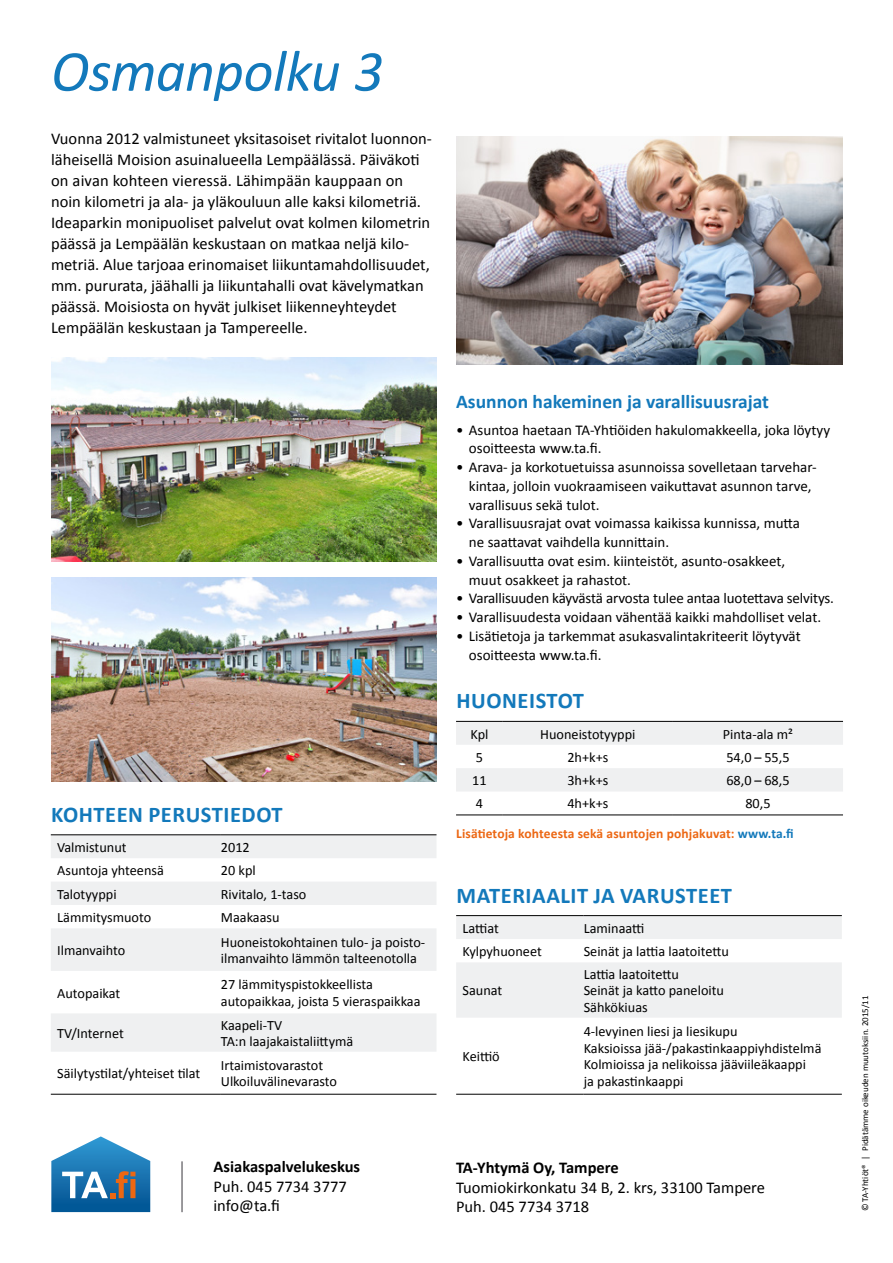
<style>
.page{position:relative;width:893px;height:1263px;background:#fff}
.page>*{position:absolute;margin:0;border:0;box-sizing:border-box;transform-origin:0 0}
.Otsikko1{font:italic 58.5px "Calibri";letter-spacing:-.015em;color:#1379bb}
.Otsikko_2{font:700 22.5px "Calibri";letter-spacing:.025em;color:#1379bb}
.Väliotsikko{font:700 19.5px "Calibri";color:#1379bb}
.leipis{font:16.5px/21px "Calibri";color:#000}
.yhteystiedot{font:16.5px "Calibri";color:#000}
.yhteystiedot-2{font:700 16.5px "Calibri";color:#000}
.leipis_bullets{font:15px/18.8px "Calibri";color:#000}
.taulukko_vasen_tasa{font:14.25px/16.5px "Calibri";color:#000}
.taulukko_keskitetty{font:14.25px "Calibri";color:#000}
.teksti_7pt{font:700 13.5px "Calibri";letter-spacing:.01em;color:#ec6713}
.teksti_6pt{font:9px "Calibri";color:#000}
.s1{color:#1379bb}
</style>
<div class="page">
<svg style="left:456px;top:1093px;width:386px;height:1px"></svg>
<svg style="left:456px;top:916px;width:386px;height:102px"></svg>
<hr style="left:456px;top:915px;width:128px;height:1px;background:#000">
<hr style="left:584px;top:915px;width:258px;height:1px;background:#000">
<hr style="left:456px;top:1094px;width:128px;height:1px;background:#000">
<hr style="left:584px;top:1094px;width:258px;height:1px;background:#000">
<svg style="left:456px;top:722px;width:387px;height:69px"></svg>
<hr style="left:456px;top:721px;width:47px;height:1px;background:#000">
<hr style="left:503px;top:721px;width:170px;height:1px;background:#000">
<hr style="left:673px;top:721px;width:170px;height:1px;background:#000">
<hr style="left:456px;top:814px;width:47px;height:1px;background:#000">
<hr style="left:503px;top:814px;width:170px;height:1px;background:#000">
<hr style="left:673px;top:814px;width:170px;height:1px;background:#000">
<svg style="left:51px;top:835px;width:385px;height:217px;fill:#eff0f1"></svg>
<hr style="left:51px;top:834px;width:170px;height:1px;background:#000">
<hr style="left:221px;top:834px;width:215px;height:1px;background:#000">
<hr style="left:51px;top:1094px;width:170px;height:1px;background:#000">
<hr style="left:221px;top:1094px;width:215px;height:1px;background:#000">
<svg style="left:51px;top:1136px;width:99px;height:76px"></svg>
<hr style="left:181px;top:1161px;width:2px;height:51px;background:#757378">
<img style="left:456px;top:136px;width:387px;height:229px">
<img style="left:51px;top:577px;width:385px;height:204px">
<img style="left:51px;top:357px;width:385px;height:204px">
<p class="Otsikko1" style="left:51px;top:31px;width:334px">Osmanpolku 3</p>
<p class="leipis" style="left:51px;top:128px;width:382px">Vuonna 2012 valmistuneet yksitasoiset rivitalot luonnon&shy;läheisellä Moision asuinalueella Lempäälässä. Päiväkoti on aivan kohteen vieressä. Lähimpään kauppaan on noin kilometri ja ala- ja yläkouluun alle kaksi kilometriä.<br>Ideaparkin monipuoliset palvelut ovat kolmen kilometrin päässä ja Lempäälän keskustaan on matkaa neljä kilo&shy;metriä. Alue tarjoaa erinomaiset liikuntamahdollisuudet, mm. pururata, jäähalli ja liikuntahalli ovat kävelymatkan päässä. Moisiosta on hyvät julkiset liikenneyhteydet Lempäälän keskustaan ja Tampereelle.</p>
<p class="Otsikko_2" style="left:51px;top:800px;width:233px">KOHTEEN PERUSTIEDOT</p>
<p class="taulukko_vasen_tasa" style="left:57px;top:839px;width:71px">Valmistunut</p>
<p class="taulukko_vasen_tasa" style="left:221px;top:839px;width:30px">2012</p>
<p class="taulukko_vasen_tasa" style="left:57px;top:862px;width:108px">Asuntoja yhteensä</p>
<p class="taulukko_vasen_tasa" style="left:221px;top:862px;width:36px">20 kpl</p>
<p class="taulukko_vasen_tasa" style="left:57px;top:886px;width:61px">Talotyyppi</p>
<p class="taulukko_vasen_tasa" style="left:221px;top:886px;width:87px">Rivitalo, 1-taso</p>
<p class="taulukko_vasen_tasa" style="left:57px;top:909px;width:96px">Lämmitysmuoto</p>
<p class="taulukko_vasen_tasa" style="left:221px;top:909px;width:60px">Maakaasu</p>
<p class="taulukko_vasen_tasa" style="left:57px;top:942px;width:70px">Ilmanvaihto</p>
<p class="taulukko_vasen_tasa" style="left:221px;top:934px;width:205px">Huoneistokohtainen tulo- ja poisto&shy;ilmanvaihto lämmön talteenotolla</p>
<p class="taulukko_vasen_tasa" style="left:57px;top:984px;width:65px">Autopaikat</p>
<p class="taulukko_vasen_tasa" style="left:221px;top:976px;width:201px">27 lämmityspistokkeellista autopaikkaa, joista 5 vieraspaikkaa</p>
<p class="taulukko_vasen_tasa" style="left:57px;top:1025px;width:68px">TV/Internet</p>
<p class="taulukko_vasen_tasa" style="left:221px;top:1017px;width:63px">Kaapeli-TV</p>
<p class="taulukko_vasen_tasa" style="left:221px;top:1033px;width:134px">TA:n laajakaistaliittymä</p>
<p class="taulukko_vasen_tasa" style="left:57px;top:1065px;width:145px">Säilytystilat/yhteiset tilat</p>
<p class="taulukko_vasen_tasa" style="left:221px;top:1057px;width:104px">Irtaimistovarastot</p>
<p class="taulukko_vasen_tasa" style="left:221px;top:1073px;width:118px">Ulkoiluvälinevarasto</p>
<p class="Väliotsikko" style="left:456px;top:389px;width:314px">Asunnon hakeminen ja varallisuusrajat</p>
<p class="leipis_bullets" style="left:469px;top:420px;width:363px;text-indent:-13px">• Asuntoa haetaan TA-Yhtiöiden hakulomakkeella, joka löytyy osoitteesta www.ta.fi.</p>
<p class="leipis_bullets" style="left:469px;top:458px;width:349px;text-indent:-13px">• Arava- ja korkotuetuissa asunnoissa sovelletaan tarvehar&shy;kintaa, jolloin vuokraamiseen vaikuttavat asunnon tarve, varallisuus sekä tulot.</p>
<p class="leipis_bullets" style="left:469px;top:514px;width:333px;text-indent:-13px">• Varallisuusrajat ovat voimassa kaikissa kunnissa, mutta ne saattavat vaihdella kunnittain.</p>
<p class="leipis_bullets" style="left:469px;top:552px;width:318px;text-indent:-13px">• Varallisuutta ovat esim. kiinteistöt, asunto-osakkeet, muut osakkeet ja rahastot.</p>
<p class="leipis_bullets" style="left:456px;top:589px;width:379px">• Varallisuuden käyvästä arvosta tulee antaa luotettava selvitys.</p>
<p class="leipis_bullets" style="left:456px;top:608px;width:366px">• Varallisuudesta voidaan vähentää kaikki mahdolliset velat.</p>
<p class="leipis_bullets" style="left:469px;top:627px;width:333px;text-indent:-13px">• Lisätietoja ja tarkemmat asukasvalintakriteerit löytyvät osoitteesta www.ta.fi.</p>
<p class="Otsikko_2" style="left:456px;top:687px;width:129px">HUONEISTOT</p>
<p class="taulukko_keskitetty" style="left:470px;top:725px;width:19px">Kpl</p>
<p class="taulukko_keskitetty" style="left:540px;top:725px;width:97px">Huoneistotyyppi</p>
<p class="taulukko_keskitetty" style="left:723px;top:725px;width:72px">Pinta-ala m²</p>
<p class="taulukko_keskitetty" style="left:476px;top:748px;width:9px">5</p>
<p class="taulukko_keskitetty" style="left:567px;top:748px;width:42px">2h+k+s</p>
<p class="taulukko_keskitetty" style="left:726px;top:748px;width:65px">54,0 – 55,5</p>
<p class="taulukko_keskitetty" style="left:472px;top:771px;width:16px">11</p>
<p class="taulukko_keskitetty" style="left:567px;top:771px;width:42px">3h+k+s</p>
<p class="taulukko_keskitetty" style="left:726px;top:771px;width:65px">68,0 – 68,5</p>
<p class="taulukko_keskitetty" style="left:476px;top:795px;width:9px">4</p>
<p class="taulukko_keskitetty" style="left:567px;top:795px;width:42px">4h+k+s</p>
<p class="taulukko_keskitetty" style="left:745px;top:795px;width:27px">80,5</p>
<p class="teksti_7pt" style="left:456px;top:825px;width:339px">Lisätietoja kohteesta sekä asuntojen pohjakuvat: <span class="s1">www.ta.fi</span></p>
<p class="Otsikko_2" style="left:457px;top:881px;width:277px">MATERIAALIT JA VARUSTEET</p>
<p class="taulukko_vasen_tasa" style="left:463px;top:920px;width:38px">Lattiat</p>
<p class="taulukko_vasen_tasa" style="left:584px;top:920px;width:62px">Laminaatti</p>
<p class="taulukko_vasen_tasa" style="left:463px;top:943px;width:81px">Kylpyhuoneet</p>
<p class="taulukko_vasen_tasa" style="left:584px;top:943px;width:147px">Seinät ja lattia laatoitettu</p>
<p class="taulukko_vasen_tasa" style="left:463px;top:982px;width:41px">Saunat</p>
<p class="taulukko_vasen_tasa" style="left:584px;top:966px;width:97px">Lattia laatoitettu</p>
<p class="taulukko_vasen_tasa" style="left:584px;top:982px;width:142px">Seinät ja katto paneloitu</p>
<p class="taulukko_vasen_tasa" style="left:584px;top:999px;width:65px">Sähkökiuas</p>
<p class="taulukko_vasen_tasa" style="left:463px;top:1048px;width:39px">Keittiö</p>
<p class="taulukko_vasen_tasa" style="left:584px;top:1023px;width:155px">4-levyinen liesi ja liesikupu</p>
<p class="taulukko_vasen_tasa" style="left:584px;top:1040px;width:239px">Kaksioissa jää-/pakastinkaappiyhdistelmä<br>Kolmioissa ja nelikoissa jääviileäkaappi<br>ja pakastinkaappi</p>
<p class="yhteystiedot-2" style="left:214px;top:1156px;width:148px">Asiakaspalvelukeskus</p>
<p class="yhteystiedot" style="left:214px;top:1176px;width:135px">Puh. 045 7734 3777</p>
<p class="yhteystiedot" style="left:214px;top:1195px;width:68px">info@ta.fi</p>
<p class="yhteystiedot-2" style="left:456px;top:1157px;width:164px">TA-Yhtymä Oy, Tampere</p>
<p class="yhteystiedot" style="left:456px;top:1177px;width:310px">Tuomiokirkonkatu 34 B, 2. krs, 33100 Tampere</p>
<p class="yhteystiedot" style="left:456px;top:1196px;width:135px">Puh. 045 7734 3718</p>
<p class="teksti_6pt" style="left:859px;top:1211px;width:217px;rotate:-90deg">© TA-Yhtiöt® | Pidätämme oikeuden muutoksiin. 2015/11</p>
</div>
